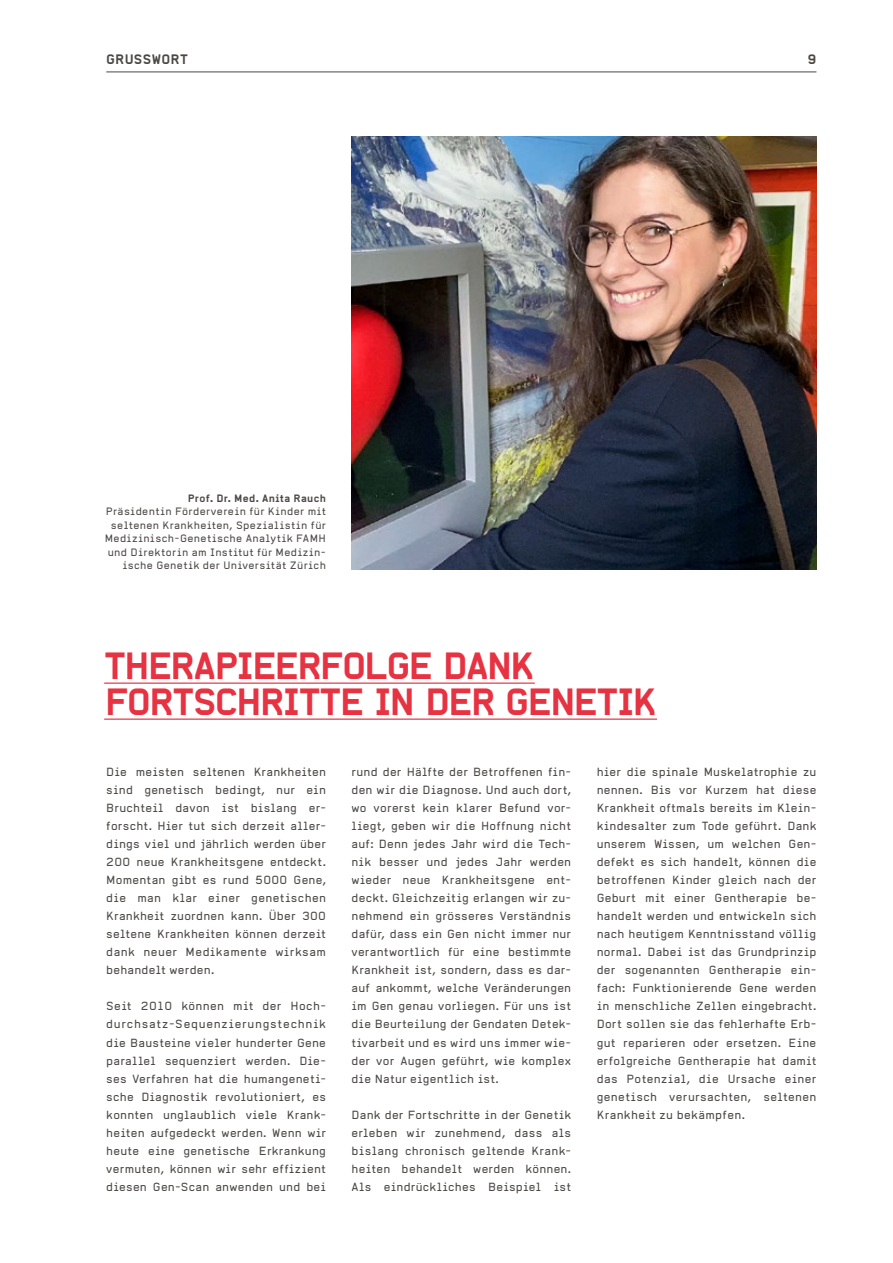
<style>
.page{position:relative;width:893px;height:1263px;background:#fff}
.page>*{position:absolute;margin:0;border:0;box-sizing:border-box;transform-origin:0 0}
.t1{font:36px/36px "Alpha Headline";letter-spacing:-.08em;color:#e63241}
.t2{font:700 13.5px "Alpha Headline Pro";letter-spacing:.02em;color:#4b4744}
.t3{font:11.7px/18px "Alpha Headline Pro";letter-spacing:.025em;color:#4b4744;text-align:justify}
.t4{font:10.5px/13.5px "Alpha Headline Pro";letter-spacing:.035em;color:#4b4744;text-align:right}
.t5{font:700 10.5px "Alpha Headline Pro";letter-spacing:.035em;color:#4b4744}
</style>
<div class="page">
<hr style="left:104px;top:682px;width:431px;height:2px;background:#e63241">
<hr style="left:104px;top:718px;width:553px;height:2px;background:#e63241">
<img style="left:351px;top:136px;width:465px;height:433px">
<hr style="left:106px;top:72px;width:710px;height:1px;background:#4b4744">
<p class="t2" style="left:106px;top:51px;width:83px">GRUSSWORT</p>
<p class="t2" style="left:807px;top:51px;width:11px">9</p>
<p class="t5" style="left:188px;top:492px;width:140px">Prof. Dr. Med. Anita Rauch</p>
<p class="t4" style="left:105px;top:505px;width:223px">Präsidentin Förderverein für Kinder mit seltenen Krankheiten, Spezialistin für Medizinisch-Genetische Analytik FAMH und Direktorin am Institut für Medizin&shy;ische Genetik der Universität Zürich</p>
<h1 class="t1" style="left:104px;top:647px;width:554px">THERAPIEERFOLGE DANK<br>FORTSCHRITTE IN DER GENETIK</h1>
<p class="t3" style="left:106px;top:762px;width:221px">Die meisten seltenen Krankheiten sind genetisch bedingt, nur ein Bruchteil davon ist bislang er&shy;forscht. Hier tut sich derzeit aller&shy;dings viel und jährlich werden über 200 neue Krankheitsgene entdeckt.<br>Momentan gibt es rund 5000 Gene, die man klar einer genetischen Krankheit zuordnen kann. Über 300 seltene Krankheiten können derzeit dank neuer Medikamente wirksam behandelt werden.</p>
<p class="t3" style="left:106px;top:997px;width:221px">Seit 2010 können mit der Hoch&shy;durchsatz-Sequenzierungstechnik die Bausteine vieler hunderter Gene parallel sequenziert werden. Die&shy;ses Verfahren hat die humangeneti&shy;sche Diagnostik revolutioniert, es konnten unglaublich viele Krank&shy;heiten aufgedeckt werden. Wenn wir heute eine genetische Erkrankung vermuten, können wir sehr effizient diesen Gen-Scan anwenden und bei</p>
<p class="t3" style="left:351px;top:763px;width:221px">rund der Hälfte der Betroffenen fin&shy;den wir die Diagnose. Und auch dort, wo vorerst kein klarer Befund vor&shy;liegt, geben wir die Hoffnung nicht auf: Denn jedes Jahr wird die Tech&shy;nik besser und jedes Jahr werden wieder neue Krankheitsgene ent&shy;deckt. Gleichzeitig erlangen wir zu&shy;nehmend ein grösseres Verständnis dafür, dass ein Gen nicht immer nur verantwortlich für eine bestimmte Krankheit ist, sondern, dass es dar&shy;auf ankommt, welche Veränderungen im Gen genau vorliegen. Für uns ist die Beurteilung der Gendaten Detek&shy;tivarbeit und es wird uns immer wie&shy;der vor Augen geführt, wie komplex die Natur eigentlich ist.</p>
<p class="t3" style="left:351px;top:1105px;width:221px">Dank der Fortschritte in der Genetik erleben wir zunehmend, dass als bislang chronisch geltende Krank&shy;heiten behandelt werden können.<br>Als eindrückliches Beispiel ist</p>
<p class="t3" style="left:597px;top:762px;width:221px">hier die spinale Muskelatrophie zu nennen. Bis vor Kurzem hat diese Krankheit oftmals bereits im Klein&shy;kindesalter zum Tode geführt. Dank unserem Wissen, um welchen Gen&shy;defekt es sich handelt, können die betroffenen Kinder gleich nach der Geburt mit einer Gentherapie be&shy;handelt werden und entwickeln sich nach heutigem Kenntnisstand völlig normal. Dabei ist das Grundprinzip der sogenannten Gentherapie ein&shy;fach: Funktionierende Gene werden in menschliche Zellen eingebracht.<br>Dort sollen sie das fehlerhafte Erb&shy;gut reparieren oder ersetzen. Eine erfolgreiche Gentherapie hat damit das Potenzial, die Ursache einer genetisch verursachten, seltenen Krankheit zu bekämpfen.</p>
</div>
